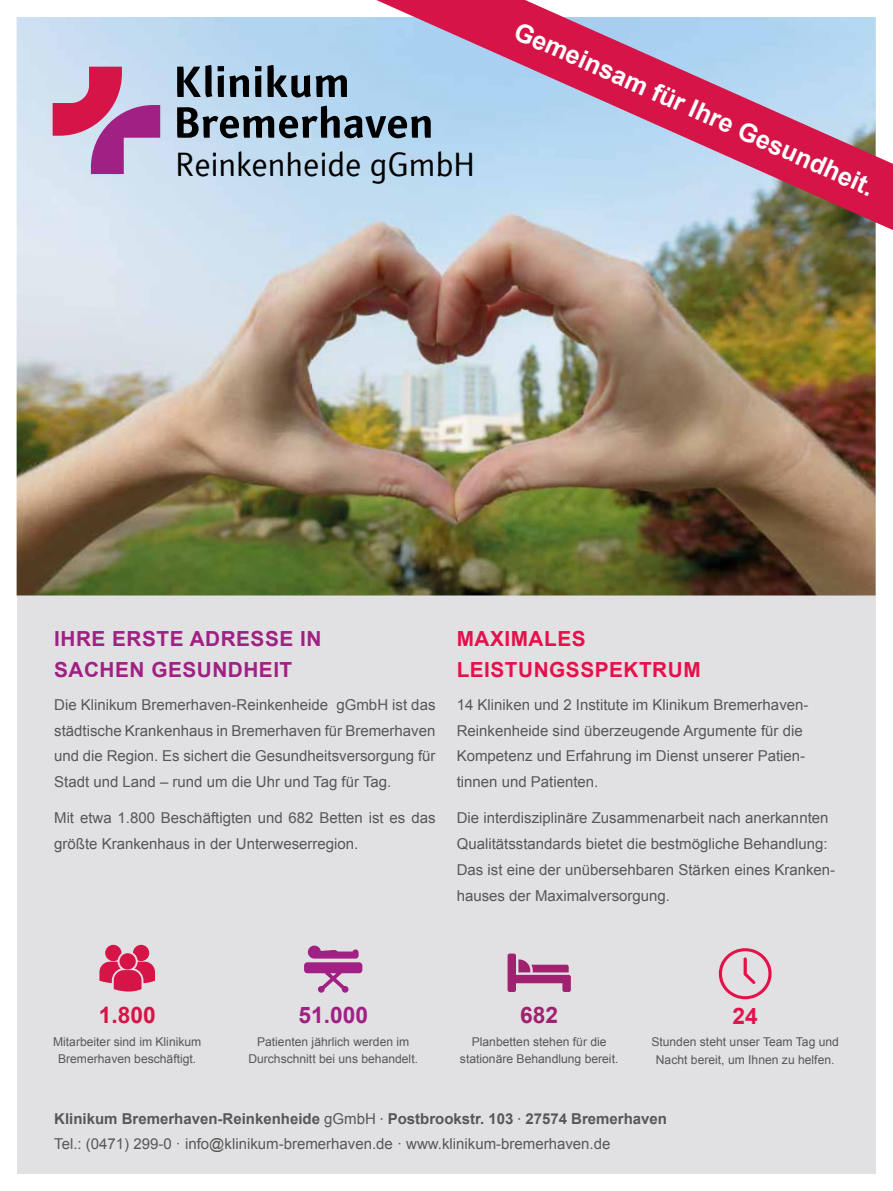
<style>
.page{position:relative;width:893px;height:1191px;background:#fff}
.page>*{position:absolute;margin:0;border:0;box-sizing:border-box;transform-origin:0 0}
.t1{font:33.15px "Textra LT";color:#000}
.t2{font:700 25.35px "Arial";color:#fff}
.t3{font:700 22.8px "Arial";color:#a02083}
.t4{font:700 22.8px "Arial";color:#d61447}
.t5{font:700 22.8px "Arial";color:#a0226f}
.t6{font:700 22.8px "Arial";color:#e5114b}
.t7{font:700 20.85px/31.2px "Arial";letter-spacing:.025em;color:#a02083}
.t8{font:700 20.85px/31.2px "Arial";letter-spacing:.025em;color:#e5114b}
.t9{font:15px/26px "Arial";color:#575756}
.t10{font:12.15px/17.4px "Arial";color:#575756;text-align:center}
.s1{font-weight:700}
.s2{font-family:"Myriad Pro"}
</style>
<div class="page">
<div style="left:17px;top:17px;width:859px;height:1157px;background:#e1e1e4"></div>
<img style="left:17px;top:17px;width:299px;height:270px">
<img style="left:316px;top:17px;width:309px;height:283px">
<img style="left:625px;top:230px;width:251px;height:135px">
<img style="left:17px;top:287px;width:299px;height:308px">
<img style="left:303px;top:300px;width:325px;height:295px">
<img style="left:615px;top:365px;width:261px;height:230px">
<svg style="left:177px;top:65px;width:35px;height:32px"></svg>
<svg style="left:218px;top:66px;width:31px;height:31px"></svg>
<svg style="left:255px;top:66px;width:6px;height:31px"></svg>
<svg style="left:267px;top:65px;width:80px;height:33px"></svg>
<svg style="left:177px;top:106px;width:199px;height:32px"></svg>
<svg style="left:53px;top:67px;width:107px;height:107px"></svg>
<svg style="left:376px;top:0;width:517px;height:230px"></svg>
<svg style="left:99px;top:944px;width:56px;height:47px"></svg>
<svg style="left:304px;top:945px;width:58px;height:47px"></svg>
<svg style="left:508px;top:953px;width:63px;height:39px"></svg>
<svg style="left:719px;top:948px;width:53px;height:51px"></svg>
<h1 class="t1" style="left:175px;top:144px;width:301px">Reinkenheide gGmbH</h1>
<h2 class="t2" style="left:523px;top:14px;width:392px;rotate:24deg">Gemeinsam für Ihre Gesundheit.</h2>
<h3 class="t7" style="left:54px;top:623px;width:269px">IHRE ERSTE ADRESSE IN<br>SACHEN GESUNDHEIT</h3>
<p class="t9" style="left:54px;top:691px;width:383px;text-align:justify">Die Klinikum Bremerhaven-Reinkenheide gGmbH ist das städtische Krankenhaus in Bremerhaven für Bremerhaven und die Region. Es sichert die Gesundheitsversorgung für Stadt und Land – rund um die Uhr und Tag für Tag.</p>
<p class="t9" style="left:54px;top:805px;width:383px">Mit etwa 1.800 Beschäftigten und 682 Betten ist es das größte Krankenhaus in der Unterweserregion.</p>
<h3 class="t8" style="left:457px;top:623px;width:245px">MAXIMALES<br>LEISTUNGSSPEKTRUM</h3>
<p class="t9" style="left:457px;top:691px;width:353px">14 Kliniken und 2 Institute im Klinikum Bremerhaven-Reinkenheide sind überzeugende Argumente für die Kompetenz und Erfahrung im Dienst unserer Patien&shy;tinnen und Patienten.</p>
<p class="t9" style="left:457px;top:805px;width:380px">Die interdisziplinäre Zusammenarbeit nach anerkannten Qualitätsstandards bietet die bestmögliche Behandlung:<br>Das ist eine der unübersehbaren Stärken eines Kranken&shy;hauses der Maximalversorgung.</p>
<h3 class="t4" style="left:99px;top:1000px;width:58px">1.800</h3>
<p class="t10" style="left:53px;top:1032px;width:150px">Mitarbeiter sind im Klinikum<br>Bremerhaven beschäftigt.</p>
<h3 class="t3" style="left:298px;top:1000px;width:71px">51.000</h3>
<p class="t10" style="left:248px;top:1032px;width:171px">Patienten jährlich werden im<br>Durchschnitt bei uns behandelt.</p>
<h3 class="t5" style="left:520px;top:1000px;width:39px">682</h3>
<p class="t10" style="left:460px;top:1032px;width:160px">Planbetten stehen für die stationäre Behandlung bereit.</p>
<h3 class="t6" style="left:733px;top:1000px;width:27px">24</h3>
<p class="t10" style="left:651px;top:1033px;width:189px">Stunden steht unser Team Tag und<br>Nacht bereit, um Ihnen zu helfen.</p>
<p class="t9" style="left:54px;top:1105px;width:614px;line-height:25.5px"><span class="s1">Klinikum Bremerhaven-Reinkenheide</span> gGmbH <span class="s2">·</span> <span class="s1">Postbrookstr. 103</span> <span class="s2">·</span> <span class="s1">27574 Bremerhaven<br></span>Tel.: (0471) 299-0 · info@klinikum-bremerhaven.de · www.klinikum-bremerhaven.de</p>
</div>
